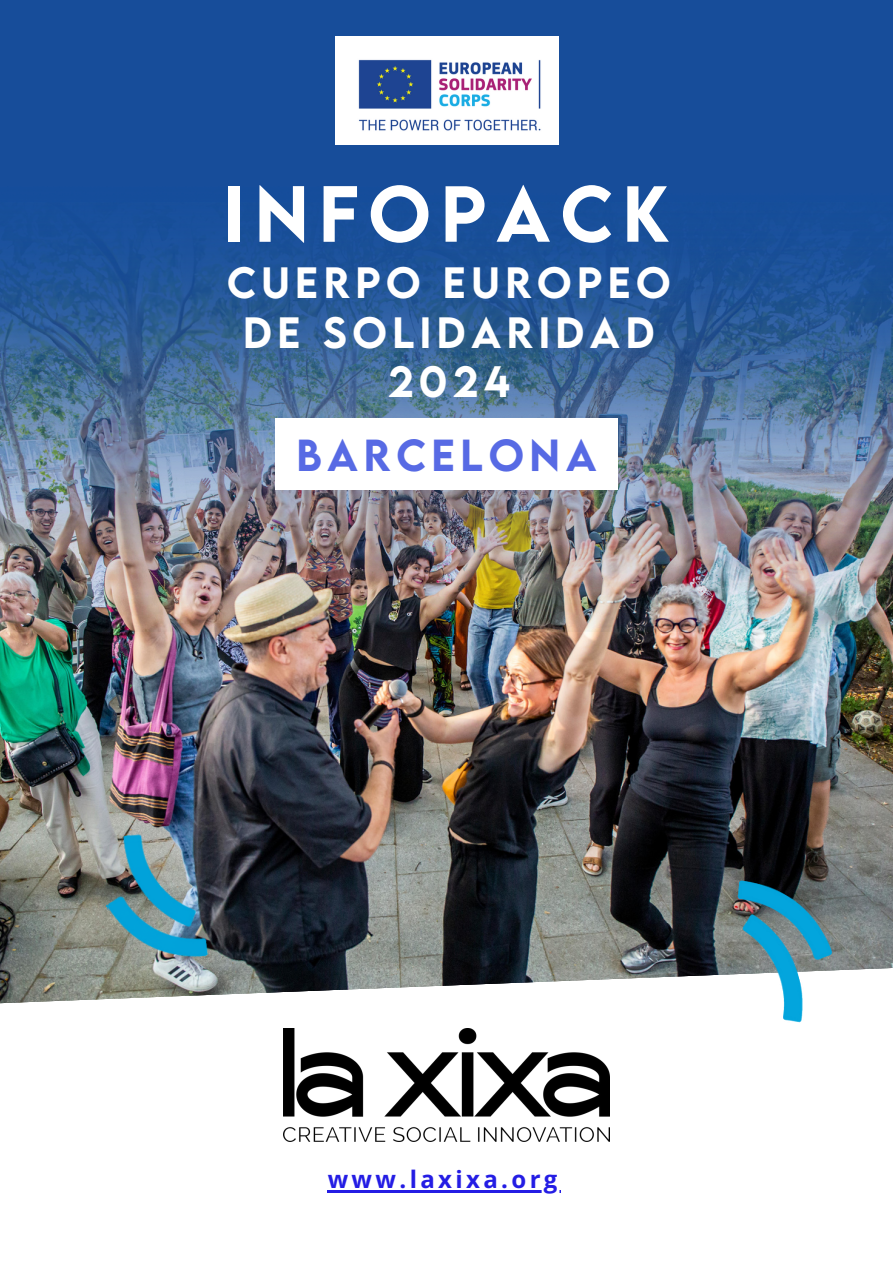
<style>
.page{position:relative;width:893px;height:1264px;background:#fff}
.page>*{position:absolute;margin:0;border:0;box-sizing:border-box;transform-origin:0 0}
.t1{font:500 70.5px "LEMONMILK";letter-spacing:.14em;color:#fff}
.t2{font:500 39.9px "LEMONMILK";letter-spacing:.14em;color:#576ae4}
.t3{font:500 39px/49.5px "LEMONMILK";letter-spacing:.14em;color:#fff;text-align:center}
.t4{font:700 24px "Open Sans";letter-spacing:.14em;color:#241de4}
</style>
<div class="page">
<div style="left:0;top:0;width:892px;height:1263px;background:#174d9a"></div>
<img style="left:0;top:631px;width:892px;height:320px">
<svg style="left:0;top:951px;width:892px;height:312px;background:#edeeee"></svg>
<img style="left:380px;top:266px;width:512px;height:365px">
<img style="left:0;top:270px;width:380px;height:354px">
<img style="left:723px;top:859px;width:108px;height:169px">
<img style="left:92px;top:814px;width:132px;height:177px">
<img style="left:335px;top:36px;width:223px;height:108px">
<img style="left:284px;top:1028px;width:325px;height:113px">
<div style="left:275px;top:419px;width:342px;height:71px;background:#fff"></div>
<hr style="left:328px;top:1190px;width:233px;height:2px;background:#241de4">
<p class="t1" style="left:224px;top:165px;width:447px">INFOPACK</p>
<p class="t3" style="left:227px;top:257px;width:445px">CUERPO EUROPEO<br>DE SOLIDARIDAD<br>2024</p>
<p class="t2" style="left:296px;top:427px;width:302px">BARCELONA</p>
<p class="t4" style="left:328px;top:1162px;width:231px">www.laxixa.org</p>
</div>
